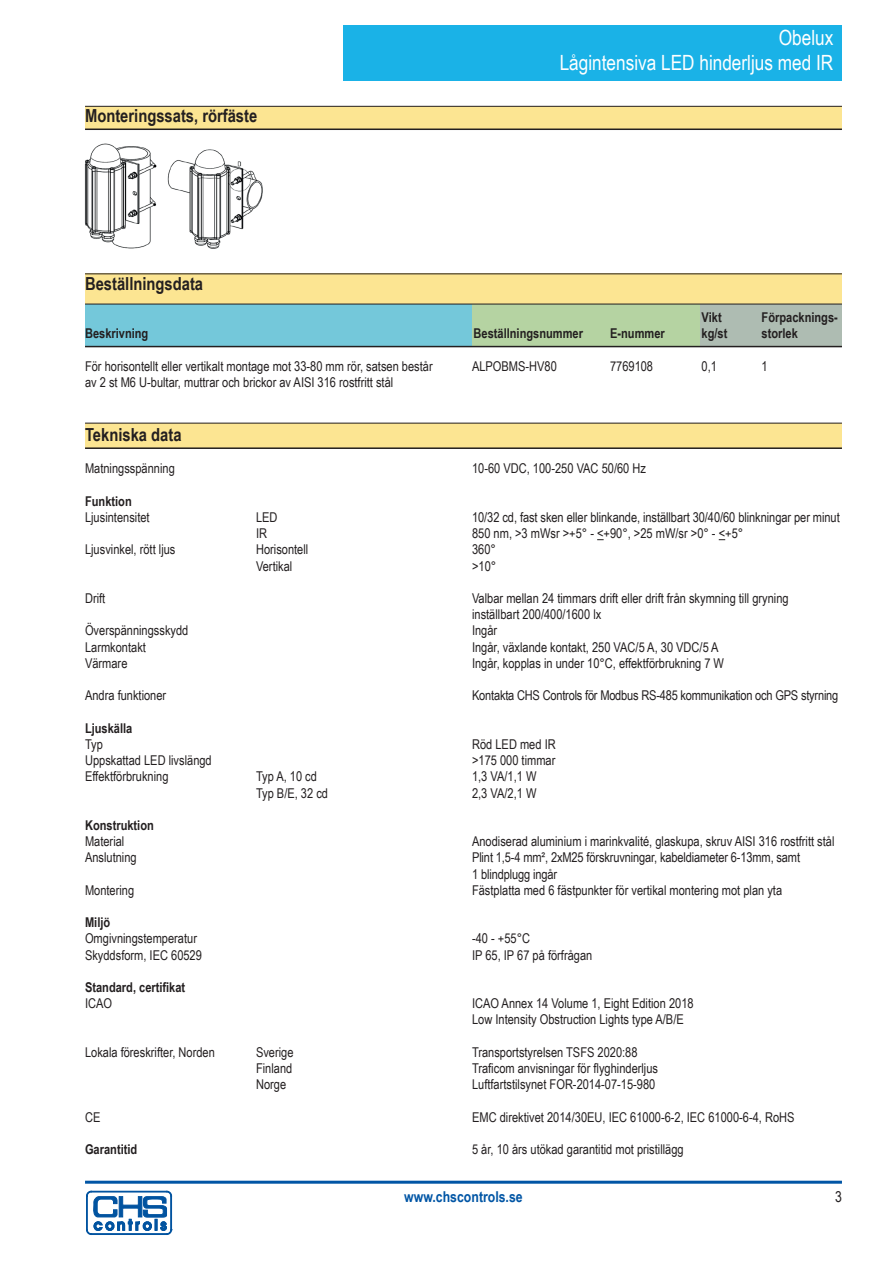
<style>
.page{position:relative;width:893px;height:1263px;background:#fff}
.page>*{position:absolute;margin:0;border:0;box-sizing:border-box;transform-origin:0 0}
.t1{font:21px/25.2px "Arial Narrow";color:#fff;text-align:right}
.t2{font:700 18px "Arial Narrow";color:#231f20}
.t3{font:700 15px "Arial Narrow";color:#0155a5}
.t4{font:15px "Arial Narrow";color:#231f20}
.t5{font:13.5px/16.2px "Arial Narrow";color:#231f20}
.t6{font:700 13.5px "Arial Narrow";color:#231f20}
</style>
<div class="page">
<div style="left:85px;top:423px;width:757px;height:25px;background:#fce592"></div>
<div style="left:85px;top:274px;width:757px;height:30px;background:#fce592"></div>
<div style="left:85px;top:106px;width:757px;height:23px;background:#fce592"></div>
<div style="left:85px;top:304px;width:387px;height:43px;background:#74c8da"></div>
<div style="left:472px;top:304px;width:229px;height:43px;background:#b5d3a2"></div>
<div style="left:701px;top:304px;width:141px;height:43px;background:#aebcb2"></div>
<hr style="left:85px;top:1181px;width:757px;height:3px;background:#0155a5">
<svg style="left:86px;top:1191px;width:87px;height:44px"></svg>
<div style="left:343px;top:26px;width:499px;height:55px;background:#1ab2e7"></div>
<img style="left:84px;top:143px;width:179px;height:106px">
<hr style="left:85px;top:129px;width:757px;height:1px;background:#231f20">
<hr style="left:85px;top:106px;width:757px;height:1px;background:#231f20">
<hr style="left:85px;top:274px;width:757px;height:1px;background:#231f20">
<hr style="left:85px;top:304px;width:757px;height:1px;background:#231f20">
<hr style="left:85px;top:346px;width:757px;height:1px;background:#231f20">
<hr style="left:85px;top:423px;width:757px;height:1px;background:#231f20">
<hr style="left:85px;top:447px;width:757px;height:2px;background:#231f20">
<h2 class="t2" style="left:85px;top:106px;width:174px">Monteringssats, rörfäste</h2>
<h2 class="t2" style="left:85px;top:273px;width:120px">Beställningsdata</h2>
<h1 class="t1" style="left:560px;top:25px;width:275px">Obelux<br>Lågintensiva LED hinderljus med IR</h1>
<p class="t6" style="left:702px;top:310px;width:22px">Vikt</p>
<p class="t6" style="left:762px;top:310px;width:78px">Förpacknings-</p>
<p class="t6" style="left:85px;top:326px;width:65px">Beskrivning</p>
<p class="t6" style="left:474px;top:326px;width:111px">Beställningsnummer</p>
<p class="t6" style="left:610px;top:326px;width:56px">E-nummer</p>
<p class="t6" style="left:702px;top:326px;width:27px">kg/st</p>
<p class="t6" style="left:762px;top:326px;width:38px">storlek</p>
<p class="t5" style="left:85px;top:358px;width:349px">För horisontellt eller vertikalt montage mot 33-80 mm rör, satsen består</p>
<p class="t5" style="left:472px;top:358px;width:86px">ALPOBMS-HV80</p>
<p class="t5" style="left:610px;top:358px;width:45px">7769108</p>
<p class="t5" style="left:701px;top:358px;width:17px">0,1</p>
<p class="t5" style="left:761px;top:358px;width:8px">1</p>
<p class="t5" style="left:85px;top:374px;width:310px">av 2 st M6 U-bultar, muttrar och brickor av AISI 316 rostfritt stål</p>
<h2 class="t2" style="left:85px;top:424px;width:98px">Tekniska data</h2>
<p class="t5" style="left:85px;top:460px;width:91px">Matningsspänning</p>
<p class="t5" style="left:472px;top:460px;width:175px">10-60 VDC, 100-250 VAC 50/60 Hz</p>
<p class="t6" style="left:85px;top:493px;width:48px">Funktion</p>
<p class="t5" style="left:85px;top:509px;width:66px">Ljusintensitet</p>
<p class="t5" style="left:256px;top:509px;width:23px">LED</p>
<p class="t5" style="left:472px;top:509px;width:369px">10/32 cd, fast sken eller blinkande, inställbart 30/40/60 blinkningar per minut</p>
<p class="t5" style="left:256px;top:525px;width:13px">IR</p>
<p class="t5" style="left:472px;top:525px;width:273px">850 nm, &gt;3 mWsr &gt;+5° - &lt;+90°, &gt;25 mW/sr &gt;0° - &lt;+5°</p>
<p class="t5" style="left:85px;top:541px;width:92px">Ljusvinkel, rött ljus</p>
<p class="t5" style="left:256px;top:541px;width:54px">Horisontell</p>
<p class="t5" style="left:472px;top:541px;width:25px">360°</p>
<p class="t5" style="left:256px;top:558px;width:38px">Vertikal</p>
<p class="t5" style="left:472px;top:558px;width:26px">&gt;10°</p>
<p class="t5" style="left:85px;top:590px;width:22px">Drift</p>
<p class="t5" style="left:472px;top:590px;width:318px">Valbar mellan 24 timmars drift eller drift från skymning till gryning inställbart 200/400/1600 lx</p>
<p class="t5" style="left:85px;top:622px;width:105px">Överspänningsskydd</p>
<p class="t5" style="left:472px;top:622px;width:27px">Ingår</p>
<p class="t5" style="left:85px;top:639px;width:62px">Larmkontakt</p>
<p class="t5" style="left:472px;top:639px;width:248px">Ingår, växlande kontakt, 250 VAC/5 A, 30 VDC/5 A</p>
<p class="t5" style="left:85px;top:655px;width:44px">Värmare</p>
<p class="t5" style="left:472px;top:655px;width:253px">Ingår, kopplas in under 10°C, effektförbrukning 7 W</p>
<p class="t5" style="left:85px;top:687px;width:83px">Andra funktioner</p>
<p class="t5" style="left:472px;top:687px;width:368px">Kontakta CHS Controls för Modbus RS-485 kommunikation och GPS styrning</p>
<p class="t6" style="left:85px;top:720px;width:49px">Ljuskälla</p>
<p class="t5" style="left:85px;top:736px;width:19px">Typ</p>
<p class="t5" style="left:472px;top:736px;width:85px">Röd LED med IR</p>
<p class="t5" style="left:85px;top:752px;width:128px">Uppskattad LED livslängd</p>
<p class="t5" style="left:472px;top:752px;width:85px">&gt;175 000 timmar</p>
<p class="t5" style="left:85px;top:768px;width:85px">Effektförbrukning</p>
<p class="t5" style="left:256px;top:768px;width:62px">Typ A, 10 cd</p>
<p class="t5" style="left:472px;top:768px;width:66px">1,3 VA/1,1 W</p>
<p class="t5" style="left:256px;top:784px;width:74px">Typ B/E, 32 cd</p>
<p class="t5" style="left:472px;top:784px;width:66px">2,3 VA/2,1 W</p>
<p class="t6" style="left:85px;top:817px;width:70px">Konstruktion</p>
<p class="t5" style="left:85px;top:833px;width:41px">Material</p>
<p class="t5" style="left:472px;top:833px;width:364px">Anodiserad aluminium i marinkvalité, glaskupa, skruv AISI 316 rostfritt stål</p>
<p class="t5" style="left:85px;top:849px;width:53px">Anslutning</p>
<p class="t5" style="left:472px;top:849px;width:330px">Plint 1,5-4 mm², 2xM25 förskruvningar, kabeldiameter 6-13mm, samt<br>1 blindplugg ingår</p>
<p class="t5" style="left:85px;top:882px;width:51px">Montering</p>
<p class="t5" style="left:472px;top:882px;width:312px">Fästplatta med 6 fästpunkter för vertikal montering mot plan yta</p>
<p class="t6" style="left:85px;top:914px;width:27px">Miljö</p>
<p class="t5" style="left:85px;top:930px;width:113px">Omgivningstemperatur</p>
<p class="t5" style="left:472px;top:930px;width:60px">-40 - +55°C</p>
<p class="t5" style="left:85px;top:946px;width:118px">Skyddsform, IEC 60529</p>
<p class="t5" style="left:472px;top:946px;width:122px">IP 65, IP 67 på förfrågan</p>
<p class="t6" style="left:85px;top:979px;width:102px">Standard, certifikat</p>
<p class="t5" style="left:85px;top:995px;width:29px">ICAO</p>
<p class="t5" style="left:472px;top:995px;width:223px">ICAO Annex 14 Volume 1, Eight Edition 2018<br>Low Intensity Obstruction Lights type A/B/E</p>
<p class="t5" style="left:85px;top:1044px;width:131px">Lokala föreskrifter, Norden</p>
<p class="t5" style="left:256px;top:1044px;width:39px">Sverige</p>
<p class="t5" style="left:472px;top:1044px;width:167px">Transportstyrelsen TSFS 2020:88</p>
<p class="t5" style="left:256px;top:1060px;width:38px">Finland</p>
<p class="t5" style="left:472px;top:1060px;width:188px">Traficom anvisningar för flyghinderljus</p>
<p class="t5" style="left:256px;top:1076px;width:32px">Norge</p>
<p class="t5" style="left:472px;top:1076px;width:185px">Luftfartstilsynet FOR-2014-07-15-980</p>
<p class="t5" style="left:85px;top:1108px;width:17px">CE</p>
<p class="t5" style="left:472px;top:1108px;width:324px">EMC direktivet 2014/30EU, IEC 61000-6-2, IEC 61000-6-4, RoHS</p>
<p class="t6" style="left:85px;top:1141px;width:54px">Garantitid</p>
<p class="t5" style="left:472px;top:1141px;width:213px">5 år, 10 års utökad garantitid mot pristillägg</p>
<p class="t3" style="left:404px;top:1187px;width:120px">www.chscontrols.se</p>
<p class="t4" style="left:835px;top:1187px;width:8px">3</p>
</div>
